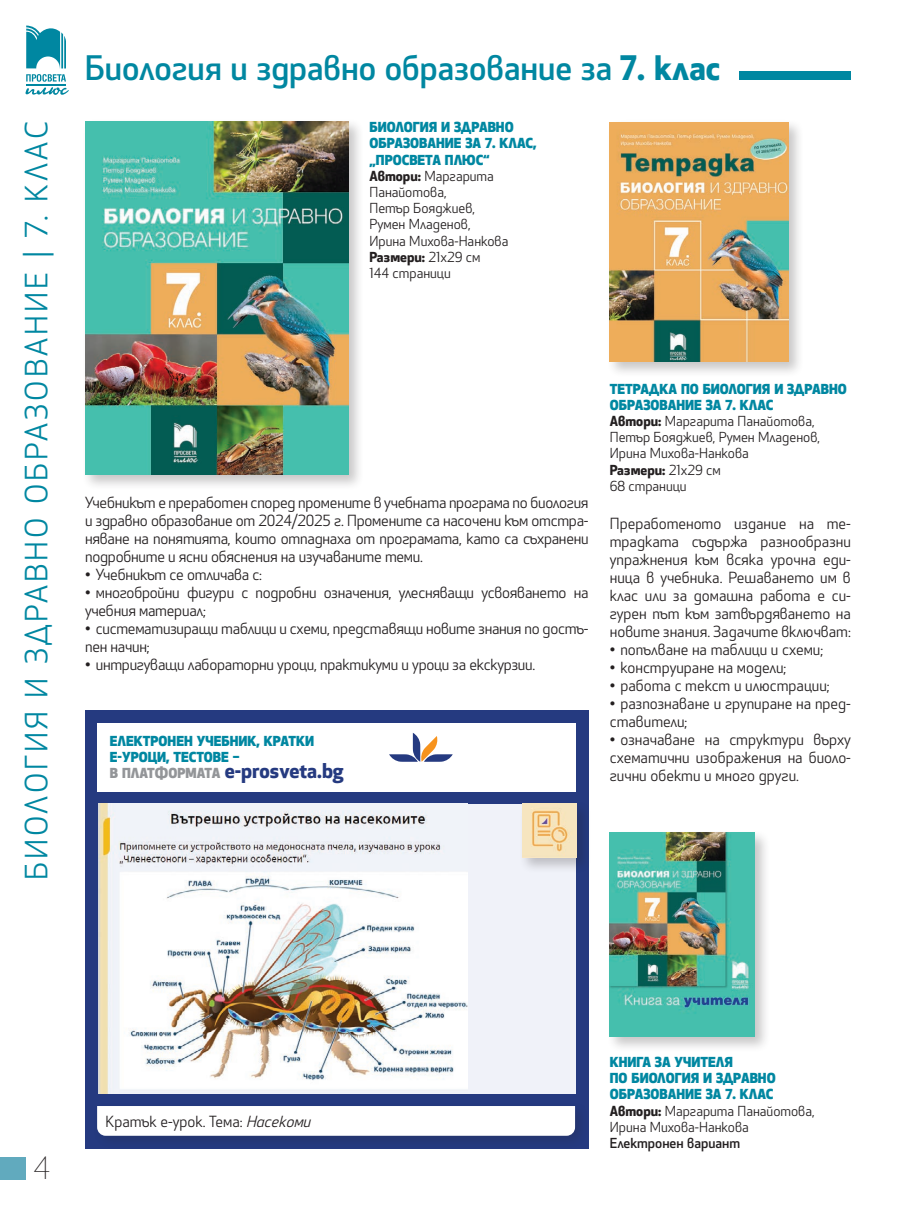
<style>
.page{position:relative;width:902px;height:1212px;background:#fff}
.page>*{position:absolute;margin:0;border:0;box-sizing:border-box;transform-origin:0 0}
.t1{font:500 33px "HS Apex Bg";color:#0087a1}
.t2{font:30px "HS Apex Bg";letter-spacing:.1em;color:#0087a1}
.t3{font:300 30px "HS Apex Bg";color:#231f20}
.t4{font:700 19.95px "HS Apex Bg";color:#253a80}
.t5{font:15px/18px "HS Apex Bg";letter-spacing:-.015em;color:#231f20;text-align:justify}
.t6{font:13.5px/16.2px "HS Apex Bg";color:#231f20}
.t7{font:800 13.5px/16.2px "HS Apex Bg";color:#0087a1}
.t8{font:500 13.5px "HS Apex Bg";color:#231f20}
.s1{font-weight:700}
.s2{font-weight:800;color:#0087a1}
.s3{font-weight:800;font-size:13.5px;color:#939598}
.s4{font-style:italic}
.s5{font-weight:700;color:#231f20}
.s6{font-weight:400;color:#231f20}
</style>
<div class="page">
<div style="left:0;top:1157px;width:26px;height:22px;background:#61aabe"></div>
<svg style="left:26px;top:26px;width:40px;height:42px"></svg>
<svg style="left:26px;top:74px;width:43px;height:21px"></svg>
<div style="left:85px;top:710px;width:503px;height:438px;background:#253a80"></div>
<div style="left:97px;top:723px;width:478px;height:68px;background:#fff"></div>
<svg style="left:389px;top:733px;width:63px;height:29px"></svg>
<div style="left:92px;top:1101px;width:496px;height:48px;background:#24397c"></div>
<div style="left:97px;top:1106px;width:478px;height:30px;background:#fff"></div>
<div style="left:606px;top:829px;width:164px;height:223px;background:#231f20;opacity:.25"></div>
<img style="left:609px;top:832px;width:145px;height:205px">
<div style="left:606px;top:119px;width:198px;height:259px;background:#231f20;opacity:.25"></div>
<img style="left:609px;top:122px;width:179px;height:240px">
<div style="left:82px;top:118px;width:282px;height:372px;background:#231f20;opacity:.25"></div>
<img style="left:85px;top:122px;width:263px;height:352px">
<div style="left:207px;top:804px;width:368px;height:289px;background:#f0f2f9"></div>
<img style="left:98px;top:804px;width:369px;height:289px">
<div style="left:519px;top:801px;width:72px;height:73px;background:#231f20;opacity:.25"></div>
<img style="left:522px;top:804px;width:54px;height:54px">
<div style="left:739px;top:71px;width:111px;height:9px;background:#0087a1"></div>
<h2 class="t2" style="left:18px;top:880px;width:761px;rotate:-90deg">БИОЛОГИЯ И ЗДРАВНО ОБРАЗОВАНИЕ | 7. КЛАС</h2>
<h1 class="t1" style="left:85px;top:46px;width:636px">Биология и здравно образование за <span class="s1">7. клас</span></h1>
<p class="t6" style="left:369px;top:119px;width:169px"><span class="s2">БИОЛОГИЯ И ЗДРАВНО<br>ОБРАЗОВАНИЕ ЗА 7. КЛАС, „ПРОСВЕТА ПЛЮС“<br></span><span class="s1">Автори:</span> Маргарита<br>Панайотова,<br>Петър Бояджиев,<br>Румен Младенов,<br>Ирина Михова-Нанкова<br><span class="s1">Размери:</span> 21x29 см<br>144 страници</p>
<p class="t5" style="left:85px;top:494px;width:505px">Учебникът е преработен според промените в учебната програма по биология и здравно образование от 2024/2025 г. Промените са насочени към отстра&shy;няване на понятията, които отпаднаха от програмата, като са съхранени подробните и ясни обяснения на изучаваните теми.</p>
<p class="t5" style="left:85px;top:566px;width:178px">• Учебникът се отличава с:</p>
<p class="t5" style="left:85px;top:584px;width:505px">• многобройни фигури с подробни означения, улесняващи усвояването на учебния материал;</p>
<p class="t5" style="left:85px;top:620px;width:505px">• систематизиращи таблици и схеми, представящи новите знания по достъ&shy;пен начин;</p>
<p class="t5" style="left:85px;top:656px;width:451px">• интригуващи лабораторни уроци, практикуми и уроци за екскурзии.</p>
<p class="t7" style="left:110px;top:732px;width:205px">ЕЛЕКТРОНЕН УЧЕБНИК, КРАТКИ<br>Е-УРОЦИ, ТЕСТОВЕ –</p>
<h3 class="t4" style="left:110px;top:757px;width:235px"><span class="s3">В ПЛАТФОРМАТА</span> e-prosveta.bg</h3>
<p class="t6" style="left:609px;top:381px;width:238px"><span class="s2">ТЕТРАДКА ПО БИОЛОГИЯ И ЗДРАВНО<br>ОБРАЗОВАНИЕ ЗА 7. КЛАС<br></span><span class="s1">Автори:</span> Маргарита Панайотова,<br>Петър Бояджиев, Румен Младенов,<br>Ирина Михова-Нанкова<br><span class="s1">Размери:</span> 21x29 см<br>68 страници</p>
<p class="t5" style="left:609px;top:515px;width:242px">Преработеното издание на те&shy;традката съдържа разнообразни упражнения към всяка урочна еди&shy;ница в учебника. Решаването им в клас или за домашна работа е си&shy;гурен път към затвърдяването на новите знания. Задачите включват:</p>
<p class="t5" style="left:609px;top:641px;width:215px">• попълване на таблици и схеми;</p>
<p class="t5" style="left:609px;top:659px;width:178px">• конструиране на модели;</p>
<p class="t5" style="left:609px;top:677px;width:221px">• работа с текст и илюстрации;</p>
<p class="t5" style="left:609px;top:695px;width:242px">• разпознаване и групиране на пред&shy;ставители;</p>
<p class="t5" style="left:609px;top:731px;width:242px">• означаване на структури върху схематични изображения на биоло&shy;гични обекти и много други.</p>
<h2 class="t3" style="left:33px;top:1149px;width:19px">4</h2>
<p class="t5" style="left:106px;top:1113px;width:207px">Кратък е-урок. Тема: <span class="s4">Насекоми</span></p>
<p class="t7" style="left:609px;top:1053px;width:206px">КНИГА ЗА УЧИТЕЛЯ<br>ПО БИОЛОГИЯ И ЗДРАВНО<br>ОБРАЗОВАНИЕ ЗА 7. КЛАС<br><span class="s5">Автори:</span> <span class="s6">Маргарита Панайотова,<br>Ирина Михова-Нанкова</span></p>
<p class="t8" style="left:609px;top:1134px;width:132px">Електронен вариант</p>
</div>
